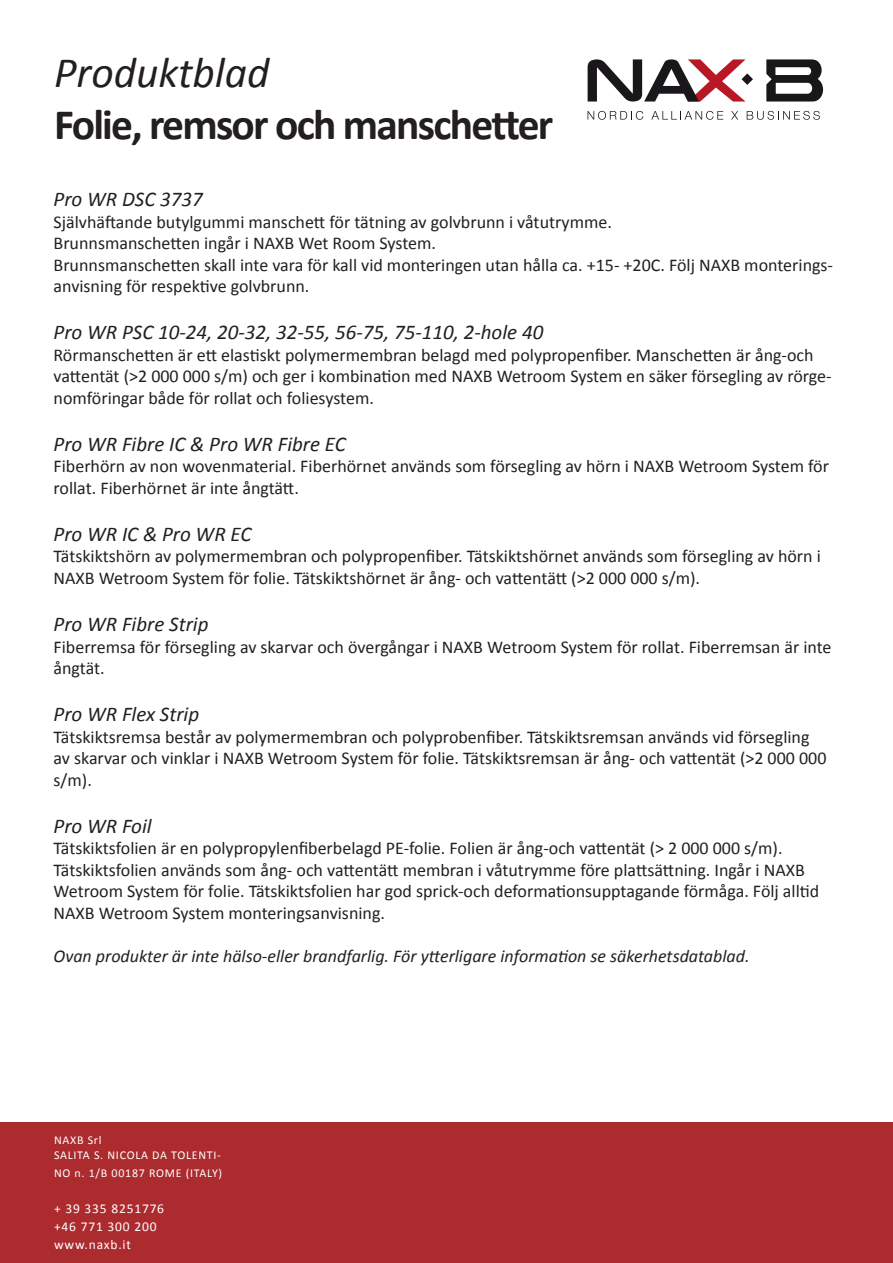
<style>
.page{position:relative;width:893px;height:1263px;background:#fff}
.page>*{position:absolute;margin:0;border:0;box-sizing:border-box;transform-origin:0 0}
.t1{font:700 43.5px "Calibri";letter-spacing:-.04em;color:#231f20}
.t2{font:italic 43.5px "Calibri";color:#231f20}
.t3{font:italic 21px "Calibri";color:#231f20}
.t4{font:18px/21.6px "Calibri";color:#231f20}
.t5{font:italic 18px "Calibri";color:#231f20}
.adress{font:13.5px "Calibri";letter-spacing:.06em;color:#fff}
.adress-2{font:12px/18px "Calibri";letter-spacing:.06em;color:#fff}
</style>
<div class="page">
<svg style="left:588px;top:59px;width:165px;height:43px"></svg>
<svg style="left:588px;top:111px;width:55px;height:9px"></svg>
<svg style="left:651px;top:111px;width:72px;height:9px"></svg>
<svg style="left:731px;top:111px;width:7px;height:9px"></svg>
<svg style="left:747px;top:111px;width:73px;height:9px"></svg>
<svg style="left:766px;top:59px;width:57px;height:43px"></svg>
<div style="left:0;top:1123px;width:893px;height:140px;background:#ac2b2f"></div>
<p class="t2" style="left:54px;top:42px;width:217px">Produktblad</p>
<p class="t1" style="left:54px;top:94px;width:501px">Folie, remsor och manschetter</p>
<p class="t3" style="left:54px;top:184px;width:151px">Pro WR DSC 3737</p>
<p class="t4" style="left:54px;top:210px;width:560px">Självhäftande butylgummi manschett för tätning av golvbrunn i våtutrymme.</p>
<p class="t4" style="left:54px;top:232px;width:384px">Brunnsmanschetten ingår i NAXB Wet Room System.</p>
<p class="t4" style="left:54px;top:254px;width:781px">Brunnsmanschetten skall inte vara för kall vid monteringen utan hålla ca. +15- +20C. Följ NAXB monterings&shy;anvisning för respektive golvbrunn.</p>
<p class="t3" style="left:54px;top:318px;width:491px">Pro WR PSC 10-24, 20-32, 32-55, 56-75, 75-110, 2-hole 40</p>
<p class="t4" style="left:54px;top:344px;width:780px">Rörmanschetten är ett elastiskt polymermembran belagd med polypropenfiber. Manschetten är ång-och vattentät (&gt;2 000 000 s/m) och ger i kombination med NAXB Wetroom System en säker försegling av rörge&shy;nomföringar både för rollat och foliesystem.</p>
<p class="t3" style="left:54px;top:429px;width:294px">Pro WR Fibre IC &amp; Pro WR Fibre EC</p>
<p class="t4" style="left:54px;top:455px;width:777px">Fiberhörn av non wovenmaterial. Fiberhörnet används som försegling av hörn i NAXB Wetroom System för rollat. Fiberhörnet är inte ångtätt.</p>
<p class="t3" style="left:54px;top:519px;width:199px">Pro WR IC &amp; Pro WR EC</p>
<p class="t4" style="left:54px;top:545px;width:769px">Tätskiktshörn av polymermembran och polypropenfiber. Tätskiktshörnet används som försegling av hörn i<br>NAXB Wetroom System för folie. Tätskiktshörnet är ång- och vattentätt (&gt;2 000 000 s/m).</p>
<p class="t3" style="left:54px;top:609px;width:156px">Pro WR Fibre Strip</p>
<p class="t4" style="left:54px;top:635px;width:779px">Fiberremsa för försegling av skarvar och övergångar i NAXB Wetroom System för rollat. Fiberremsan är inte ångtät.</p>
<p class="t3" style="left:54px;top:699px;width:147px">Pro WR Flex Strip</p>
<p class="t4" style="left:54px;top:725px;width:774px">Tätskiktsremsa består av polymermembran och polyprobenfiber. Tätskiktsremsan används vid försegling av skarvar och vinklar i NAXB Wetroom System för folie. Tätskiktsremsan är ång- och vattentät (&gt;2 000 000 s/m).</p>
<p class="t3" style="left:54px;top:811px;width:100px">Pro WR Foil</p>
<p class="t4" style="left:54px;top:837px;width:730px">Tätskiktsfolien är en polypropylenfiberbelagd PE-folie. Folien är ång-och vattentät (&gt; 2 000 000 s/m).</p>
<p class="t4" style="left:54px;top:858px;width:767px">Tätskiktsfolien används som ång- och vattentätt membran i våtutrymme före plattsättning. Ingår i NAXB<br>Wetroom System för folie. Tätskiktsfolien har god sprick-och deformationsupptagande förmåga. Följ alltid<br>NAXB Wetroom System monteringsanvisning.</p>
<p class="t5" style="left:54px;top:944px;width:698px">Ovan produkter är inte hälso-eller brandfarlig. För ytterligare information se säkerhetsdatablad.</p>
<p class="adress-2" style="left:54px;top:1130px;width:49px">NAXB Srl</p>
<p class="adress-2" style="left:54px;top:1145px;width:170px">SALITA S. NICOLA DA TOLENTI-<br>NO n. 1/B 00187 ROME (ITALY)</p>
<p class="adress" style="left:54px;top:1199px;width:112px">+ 39 335 8251776</p>
<p class="adress" style="left:54px;top:1217px;width:104px">+46 771 300 200</p>
<p class="adress" style="left:54px;top:1235px;width:79px">www.naxb.it</p>
</div>
